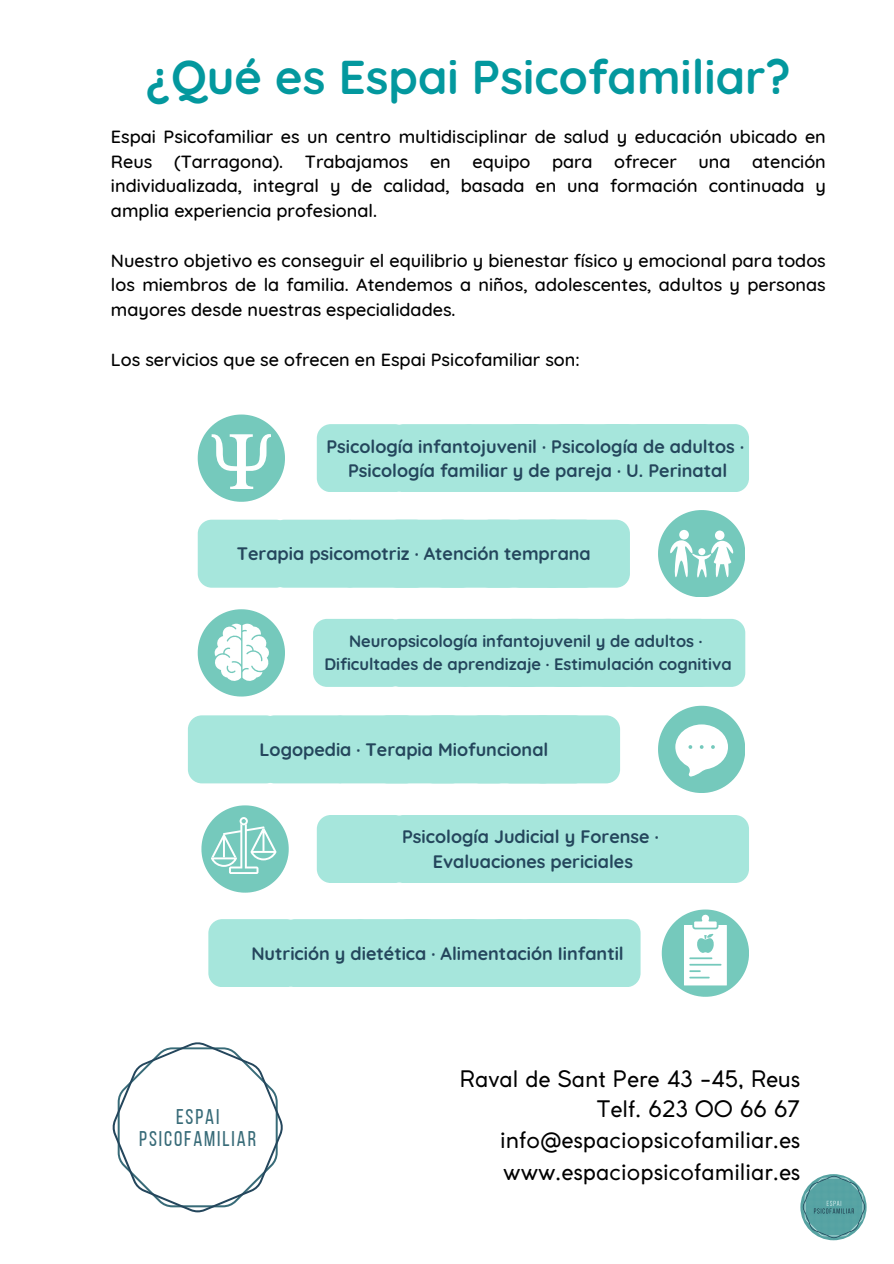
<style>
.page{position:relative;width:894px;height:1264px;background:#fff}
.page>*{position:absolute;margin:0;border:0;box-sizing:border-box;transform-origin:0 0}
.t1{font:700 47.25px "Quicksand";color:#03989e}
.t2{font:22.5px/30.3px "Coco Gothic";color:#000;text-align:right}
.t3{font:21.3px/21.9px "Bebas Neue";letter-spacing:.09em;color:#386b78;text-align:center}
.t4{font:500 18px/24.8px "Quicksand";color:#000;text-align:justify}
.t5{font:700 18px "Quicksand";color:#24465c}
.t6{font:700 16.5px "Quicksand";color:#24465c}
</style>
<div class="page">
<img style="left:800px;top:1174px;width:66px;height:66px;border-radius:50%">
<svg style="left:198px;top:609px;width:86px;height:87px"></svg>
<svg style="left:198px;top:414px;width:86px;height:87px"></svg>
<svg style="left:658px;top:510px;width:86px;height:87px"></svg>
<svg style="left:658px;top:705px;width:86px;height:87px"></svg>
<svg style="left:201px;top:805px;width:87px;height:87px"></svg>
<svg style="left:661px;top:909px;width:87px;height:87px"></svg>
<div style="left:317px;top:424px;width:92px;height:68px;background:#a6e6dc;border-radius:14px"></div>
<div style="left:389px;top:424px;width:92px;height:68px;background:#a6e6dc;border-radius:14px"></div>
<div style="left:456px;top:424px;width:92px;height:68px;background:#a6e6dc;border-radius:14px"></div>
<div style="left:502px;top:424px;width:92px;height:68px;background:#a6e6dc;border-radius:14px"></div>
<div style="left:548px;top:424px;width:92px;height:68px;background:#a6e6dc;border-radius:14px"></div>
<div style="left:594px;top:424px;width:92px;height:68px;background:#a6e6dc;border-radius:14px"></div>
<div style="left:656px;top:424px;width:92px;height:68px;background:#a6e6dc;border-radius:14px"></div>
<div style="left:198px;top:519px;width:92px;height:68px;background:#a6e6dc;border-radius:14px"></div>
<div style="left:270px;top:519px;width:92px;height:68px;background:#a6e6dc;border-radius:14px"></div>
<div style="left:337px;top:519px;width:92px;height:68px;background:#a6e6dc;border-radius:14px"></div>
<div style="left:383px;top:519px;width:92px;height:68px;background:#a6e6dc;border-radius:14px"></div>
<div style="left:429px;top:519px;width:92px;height:68px;background:#a6e6dc;border-radius:14px"></div>
<div style="left:475px;top:519px;width:92px;height:68px;background:#a6e6dc;border-radius:14px"></div>
<div style="left:537px;top:519px;width:92px;height:68px;background:#a6e6dc;border-radius:14px"></div>
<div style="left:313px;top:619px;width:92px;height:67px;background:#a6e6dc;border-radius:14px"></div>
<div style="left:385px;top:619px;width:92px;height:67px;background:#a6e6dc;border-radius:14px"></div>
<div style="left:452px;top:619px;width:92px;height:67px;background:#a6e6dc;border-radius:14px"></div>
<div style="left:499px;top:619px;width:92px;height:67px;background:#a6e6dc;border-radius:14px"></div>
<div style="left:545px;top:619px;width:92px;height:67px;background:#a6e6dc;border-radius:14px"></div>
<div style="left:591px;top:619px;width:92px;height:67px;background:#a6e6dc;border-radius:14px"></div>
<div style="left:653px;top:619px;width:92px;height:67px;background:#a6e6dc;border-radius:14px"></div>
<div style="left:188px;top:715px;width:92px;height:68px;background:#a6e6dc;border-radius:14px"></div>
<div style="left:260px;top:715px;width:92px;height:68px;background:#a6e6dc;border-radius:14px"></div>
<div style="left:327px;top:715px;width:92px;height:68px;background:#a6e6dc;border-radius:14px"></div>
<div style="left:373px;top:715px;width:92px;height:68px;background:#a6e6dc;border-radius:14px"></div>
<div style="left:419px;top:715px;width:92px;height:68px;background:#a6e6dc;border-radius:14px"></div>
<div style="left:465px;top:715px;width:92px;height:68px;background:#a6e6dc;border-radius:14px"></div>
<div style="left:528px;top:715px;width:92px;height:68px;background:#a6e6dc;border-radius:14px"></div>
<div style="left:208px;top:919px;width:92px;height:67px;background:#a6e6dc;border-radius:14px"></div>
<div style="left:281px;top:919px;width:92px;height:67px;background:#a6e6dc;border-radius:14px"></div>
<div style="left:348px;top:919px;width:92px;height:67px;background:#a6e6dc;border-radius:14px"></div>
<div style="left:394px;top:919px;width:92px;height:67px;background:#a6e6dc;border-radius:14px"></div>
<div style="left:440px;top:919px;width:92px;height:67px;background:#a6e6dc;border-radius:14px"></div>
<div style="left:486px;top:919px;width:92px;height:67px;background:#a6e6dc;border-radius:14px"></div>
<div style="left:548px;top:919px;width:92px;height:67px;background:#a6e6dc;border-radius:14px"></div>
<div style="left:317px;top:815px;width:92px;height:67px;background:#a6e6dc;border-radius:14px"></div>
<div style="left:389px;top:815px;width:92px;height:67px;background:#a6e6dc;border-radius:14px"></div>
<div style="left:456px;top:815px;width:92px;height:67px;background:#a6e6dc;border-radius:14px"></div>
<div style="left:502px;top:815px;width:92px;height:67px;background:#a6e6dc;border-radius:14px"></div>
<div style="left:548px;top:815px;width:92px;height:67px;background:#a6e6dc;border-radius:14px"></div>
<div style="left:594px;top:815px;width:92px;height:67px;background:#a6e6dc;border-radius:14px"></div>
<div style="left:656px;top:815px;width:92px;height:67px;background:#a6e6dc;border-radius:14px"></div>
<svg style="left:113px;top:1042px;width:169px;height:170px"></svg>
<p class="t1" style="left:146px;top:47px;width:645px">¿Qué es Espai Psicofamiliar?</p>
<p class="t4" style="left:111px;top:124px;width:716px">Espai Psicofamiliar es un centro multidisciplinar de salud y educación ubicado en Reus (Tarragona). Trabajamos en equipo para ofrecer una atención individualizada, integral y de calidad, basada en una formación continuada y amplia experiencia profesional.</p>
<p class="t4" style="left:111px;top:247px;width:716px">Nuestro objetivo es conseguir el equilibrio y bienestar físico y emocional para todos los miembros de la familia. Atendemos a niños, adolescentes, adultos y personas mayores desde nuestras especialidades.</p>
<p class="t4" style="left:111px;top:346px;width:470px">Los servicios que se ofrecen en Espai Psicofamiliar son:</p>
<p class="t5" style="left:326px;top:434px;width:419px">Psicología infantojuvenil · Psicología de adultos ·</p>
<p class="t5" style="left:348px;top:459px;width:380px">Psicología familiar y de pareja · U. Perinatal</p>
<p class="t5" style="left:237px;top:541px;width:355px">Terapia psicomotriz · Atención temprana</p>
<p class="t6" style="left:349px;top:630px;width:355px">Neuropsicología infantojuvenil y de adultos ·</p>
<p class="t6" style="left:324px;top:653px;width:408px">Dificultades de aprendizaje · Estimulación cognitiva</p>
<p class="t5" style="left:259px;top:738px;width:290px">Logopedia · Terapia Miofuncional</p>
<p class="t5" style="left:402px;top:825px;width:258px">Psicología Judicial y Forense ·</p>
<p class="t5" style="left:432px;top:850px;width:202px">Evaluaciones periciales</p>
<p class="t5" style="left:251px;top:941px;width:374px">Nutrición y dietética · Alimentación Iinfantil</p>
<p class="t3" style="left:139px;top:1107px;width:118px">ESPAI<br>PSICOFAMILIAR</p>
<p class="t2" style="left:460px;top:1065px;width:342px">Raval de Sant Pere 43 -45, Reus<br>Telf. 623 00 66 67 info@espaciopsicofamiliar.es</p>
<p class="t2" style="left:503px;top:1158px;width:298px">www.espaciopsicofamiliar.es</p>
</div>
